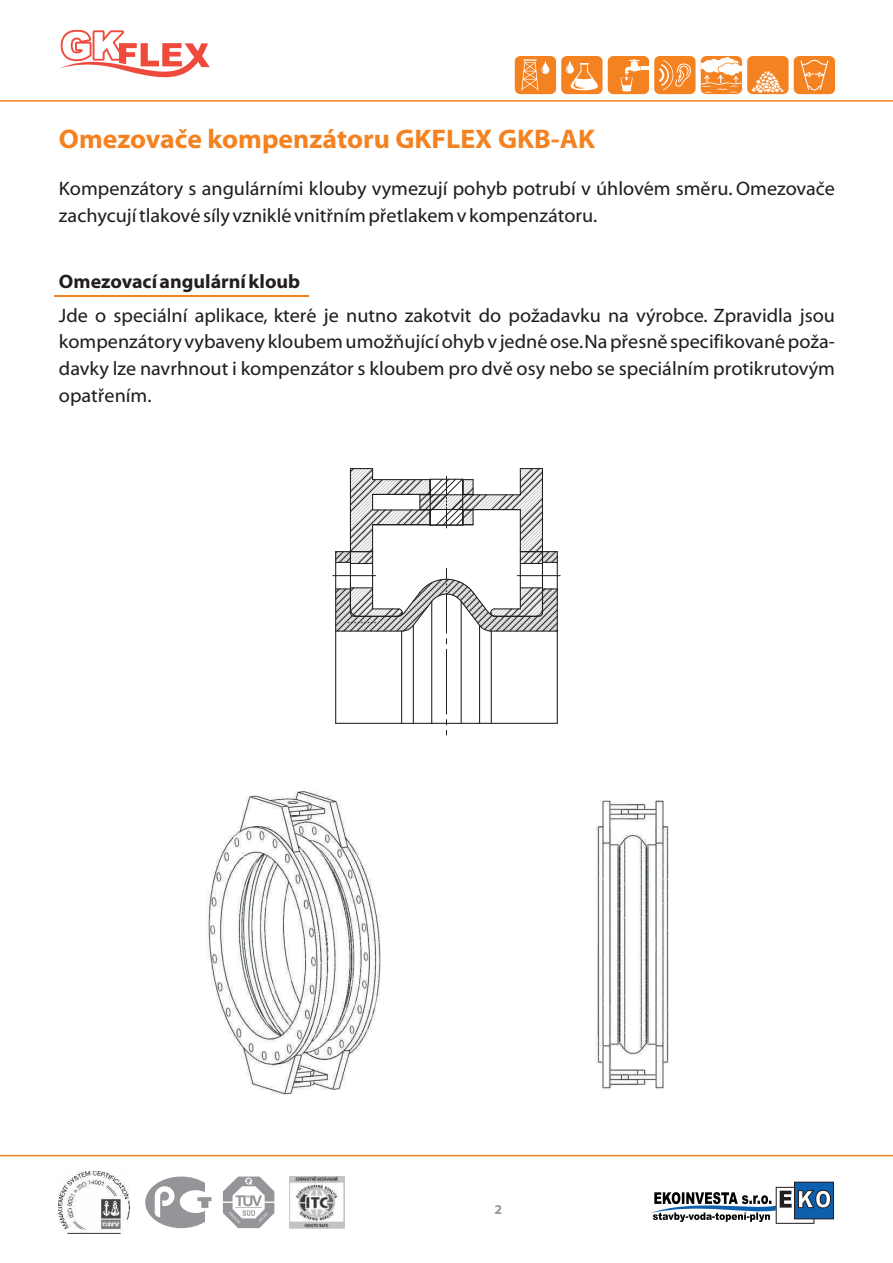
<style>
.page{position:relative;width:893px;height:1263px;background:#fff}
.page>*{position:absolute;margin:0;border:0;box-sizing:border-box;transform-origin:0 0}
.t1{font:27px "Myriad Web,Bold";color:#f58220}
.t2{font:19.5px/26.7px "Myriad Web";color:#231f20}
.t3{font:19.5px "Myriad Web,Bold";color:#231f20}
.t4{font:13.5px "Myriad Web,Bold";color:#939598}
</style>
<div class="page">
<svg style="left:333px;top:468px;width:227px;height:267px"></svg>
<hr style="left:0;top:100px;width:893px;height:2px;background:#f58220">
<hr style="left:0;top:1155px;width:893px;height:1px;background:#f58220">
<svg style="left:59px;top:30px;width:151px;height:48px"></svg>
<svg style="left:145px;top:1176px;width:67px;height:52px"></svg>
<svg style="left:223px;top:1176px;width:51px;height:52px"></svg>
<img style="left:59px;top:1172px;width:71px;height:62px">
<img style="left:290px;top:1176px;width:54px;height:52px">
<svg style="left:651px;top:1182px;width:183px;height:42px"></svg>
<hr style="left:55px;top:296px;width:254px;height:1px;background:#f58220">
<div style="left:747px;top:56px;width:41px;height:38px;background:#f58220;border-radius:5px"></div>
<div style="left:654px;top:56px;width:42px;height:38px;background:#f58220;border-radius:5px"></div>
<div style="left:794px;top:56px;width:41px;height:38px;background:#f58220;border-radius:5px"></div>
<div style="left:608px;top:56px;width:41px;height:38px;background:#f58220;border-radius:5px"></div>
<div style="left:561px;top:56px;width:42px;height:38px;background:#f58220;border-radius:5px"></div>
<div style="left:515px;top:56px;width:41px;height:38px;background:#f58220;border-radius:5px"></div>
<svg style="left:620px;top:59px;width:29px;height:32px"></svg>
<div style="left:701px;top:56px;width:41px;height:38px;background:#f58220;border-radius:5px"></div>
<svg style="left:701px;top:56px;width:41px;height:37px"></svg>
<svg style="left:659px;top:60px;width:32px;height:30px"></svg>
<svg style="left:800px;top:60px;width:28px;height:31px"></svg>
<svg style="left:566px;top:60px;width:32px;height:31px"></svg>
<svg style="left:521px;top:59px;width:28px;height:32px"></svg>
<svg style="left:751px;top:70px;width:33px;height:24px"></svg>
<img style="left:207px;top:791px;width:174px;height:304px">
<img style="left:595px;top:800px;width:74px;height:290px">
<h1 class="t1" style="left:59px;top:129px;width:538px">Omezovače kompenzátoru GKFLEX GKB-AK</h1>
<p class="t2" style="left:59px;top:177px;width:778px">Kompenzátory s angulárními klouby vymezují pohyb potrubí v úhlovém směru. Omezovače zachycují tlakové síly vzniklé vnitřním přetlakem v kompenzátoru.</p>
<p class="t3" style="left:59px;top:274px;width:243px">Omezovací angulární kloub</p>
<p class="t2" style="left:59px;top:303px;width:778px;text-align:justify">Jde o speciální aplikace, které je nutno zakotvit do požadavku na výrobce. Zpravidla jsou kompenzátory vybaveny kloubem umožňující ohyb v jedné ose.Na přesně specifikované poža&shy;davky lze navrhnout i kompenzátor s kloubem pro dvě osy nebo se speciálním protikrutovým opatřením.</p>
<p class="t4" style="left:494px;top:1204px;width:9px">2</p>
</div>
